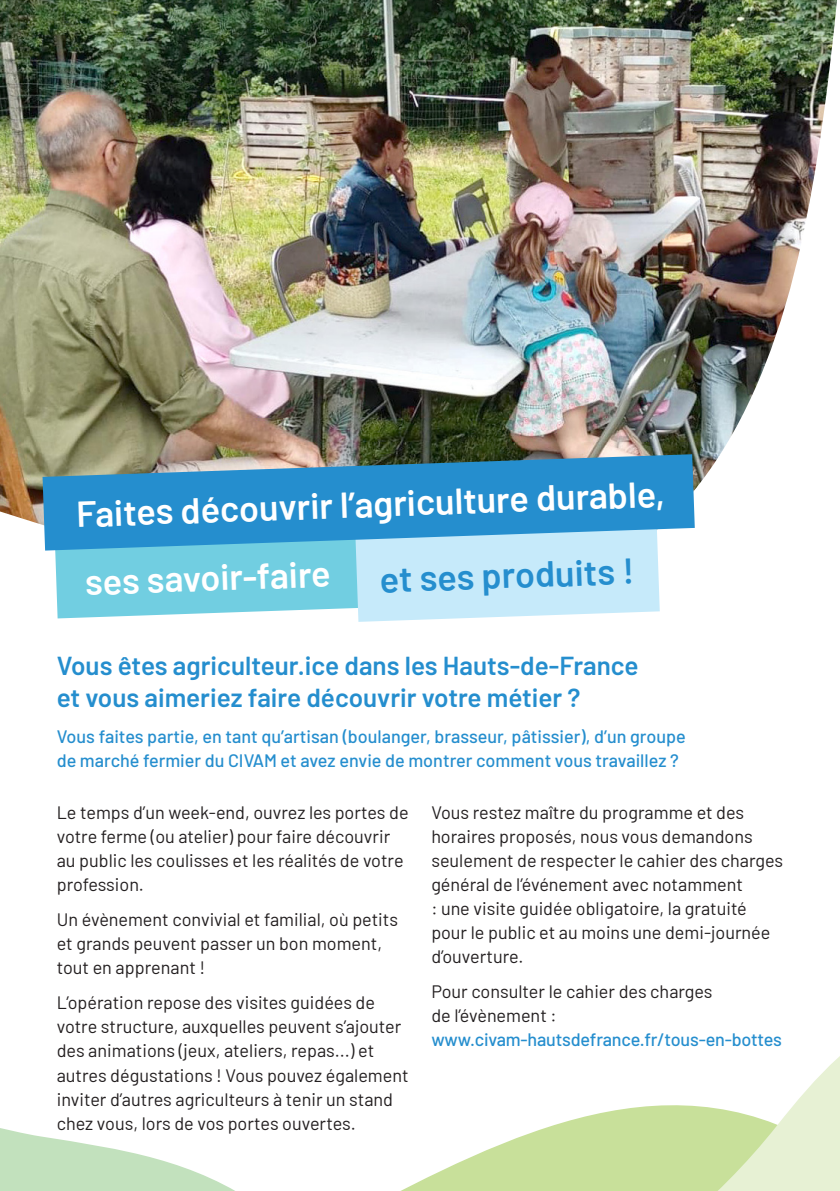
<style>
.page{position:relative;width:840px;height:1191px;background:#fff}
.page>*{position:absolute;margin:0;border:0;box-sizing:border-box;transform-origin:0 0}
.t1{font:600 36px "Barlow";color:#fff}
.t2{font:600 36px "Barlow";color:#258ece}
.t3{font:600 26px/32px "Barlow";color:#258ece}
.t4{font:18px/24px "Barlow";color:#231f20}
.t5{font:500 18px/24px "Barlow";color:#258ece}
</style>
<div class="page">
<svg style="left:401px;top:1105px;width:272px;height:86px;fill:#c8e09a"></svg>
<img style="left:0;top:0;width:836px;height:607px">
<svg style="left:55px;top:550px;width:604px;height:72px;background:#a6dfef"></svg>
<svg style="left:43px;top:454px;width:651px;height:96px;background:#4397c7"></svg>
<svg style="left:673px;top:1057px;width:166px;height:134px"></svg>
<svg style="left:0;top:1128px;width:235px;height:63px"></svg>
<h1 class="t1" style="left:76px;top:491px;width:590px;rotate:-2deg">Faites découvrir l’agriculture durable,</h1>
<h1 class="t1" style="left:84px;top:559px;width:247px;rotate:-2deg">ses savoir-faire</h1>
<h1 class="t2" style="left:379px;top:556px;width:256px;rotate:-2deg">et ses produits !</h1>
<h2 class="t3" style="left:57px;top:649px;width:583px">Vous êtes agriculteur.ice dans les Hauts-de-France et vous aimeriez faire découvrir votre métier ?</h2>
<p class="t5" style="left:57px;top:723px;width:630px">Vous faites partie, en tant qu’artisan (boulanger, brasseur, pâtissier), d’un groupe de marché fermier du CIVAM et avez envie de montrer comment vous travaillez ?</p>
<p class="t4" style="left:57px;top:799px;width:353px">Le temps d’un week-end, ouvrez les portes de votre ferme (ou atelier) pour faire découvrir au public les coulisses et les réalités de votre profession.</p>
<p class="t4" style="left:57px;top:907px;width:342px">Un évènement convivial et familial, où petits et grands peuvent passer un bon moment, tout en apprenant !</p>
<p class="t4" style="left:57px;top:990px;width:353px">L’opération repose des visites guidées de votre structure, auxquelles peuvent s’ajouter des animations (jeux, ateliers, repas...) et autres dégustations ! Vous pouvez également inviter d’autres agriculteurs à tenir un stand chez vous, lors de vos portes ouvertes.</p>
<p class="t4" style="left:431px;top:799px;width:353px">Vous restez maître du programme et des horaires proposés, nous vous demandons seulement de respecter le cahier des charges général de l’événement avec notamment<br>: une visite guidée obligatoire, la gratuité pour le public et au moins une demi-journée d’ouverture.</p>
<p class="t4" style="left:431px;top:979px;width:282px">Pour consulter le cahier des charges de l’évènement :</p>
<p class="t5" style="left:431px;top:1027px;width:352px">www.civam-hautsdefrance.fr/tous-en-bottes</p>
</div>
